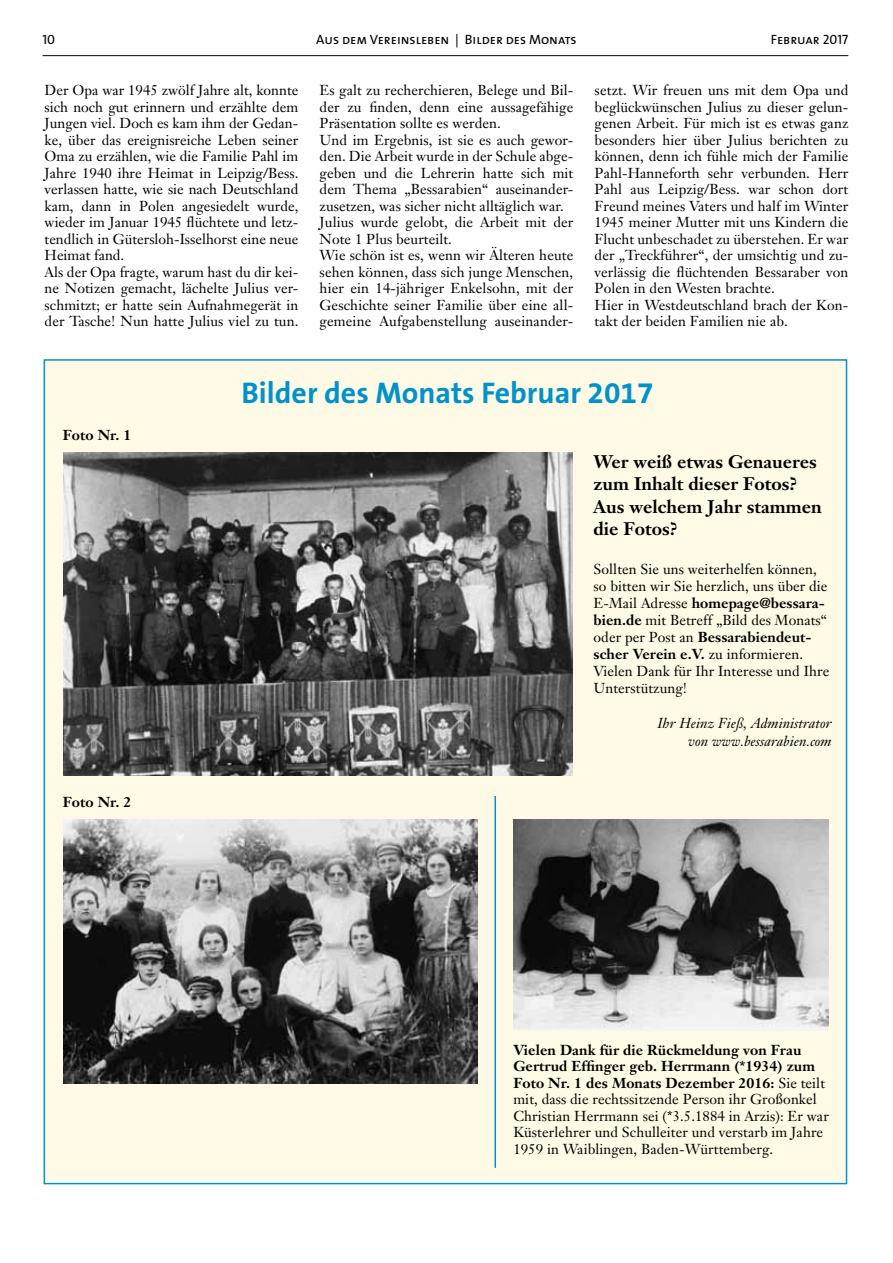
<style>
.page{position:relative;width:893px;height:1263px;background:#fff}
.page>*{position:absolute;margin:0;border:0;box-sizing:border-box;transform-origin:0 0}
.t1{font:700 30px "The Sans B7";color:#0092ca}
.t2{font:700 18px/22.5px "Janson Text";color:#000}
.t3{font:14.25px/16.5px "Janson Text";letter-spacing:.005em;color:#000}
.t4{font:italic 14.25px/18px "Janson Text";letter-spacing:.005em;color:#000;text-align:right}
.t5{font:700 14.25px "Janson Text";letter-spacing:.005em;color:#000}
.t6{font:13.5px "The Sans Caps";color:#000}
.s1{font-weight:700}
</style>
<div class="page">
<hr style="left:43px;top:55px;width:805px;height:1px;background:#000">
<div style="left:44px;top:360px;width:802px;height:823px;background:#fffae5"></div>
<img style="left:64px;top:452px;width:508px;height:324px">
<img style="left:64px;top:820px;width:413px;height:264px">
<img style="left:513px;top:820px;width:315px;height:211px">
<hr style="left:494px;top:796px;width:2px;height:372px;background:#0092ca">
<p class="t6" style="left:43px;top:28px;width:14px">10</p>
<p class="t6" style="left:316px;top:28px;width:262px">Aus dem Vereinsleben | Bilder des Monats</p>
<p class="t6" style="left:771px;top:28px;width:79px">Februar 2017</p>
<p class="t3" style="left:45px;top:82px;width:255px">Der Opa war 1945 zwölf Jahre alt, konnte sich noch gut erinnern und erzählte dem Jungen viel. Doch es kam ihm der Gedan&shy;ke, über das ereignisreiche Leben seiner Oma zu erzählen, wie die Familie Pahl im Jahre 1940 ihre Heimat in Leipzig/Bess. verlassen hatte, wie sie nach Deutschland kam, dann in Polen angesiedelt wurde, wieder im Januar 1945 flüchtete und letz&shy;tendlich in Gütersloh-Isselhorst eine neue Heimat fand.<br>Als der Opa fragte, warum hast du dir kei&shy;ne Notizen gemacht, lächelte Julius ver&shy;schmitzt; er hatte sein Aufnahmegerät in der Tasche! Nun hatte Julius viel zu tun.</p>
<p class="t3" style="left:320px;top:82px;width:255px">Es galt zu recherchieren, Belege und Bil&shy;der zu finden, denn eine aussagefähige Präsentation sollte es werden.<br>Und im Ergebnis, ist sie es auch gewor&shy;den. Die Arbeit wurde in der Schule abge&shy;geben und die Lehrerin hatte sich mit dem Thema „Bessarabien“ auseinander&shy;zusetzen, was sicher nicht alltäglich war.<br>Julius wurde gelobt, die Arbeit mit der Note 1 Plus beurteilt.<br>Wie schön ist es, wenn wir Älteren heute sehen können, dass sich junge Menschen, hier ein 14-jähriger Enkelsohn, mit der Geschichte seiner Familie über eine all&shy;gemeine Aufgabenstellung auseinander-</p>
<p class="t3" style="left:595px;top:82px;width:255px">setzt. Wir freuen uns mit dem Opa und beglückwünschen Julius zu dieser gelun&shy;genen Arbeit. Für mich ist es etwas ganz besonders hier über Julius berichten zu können, denn ich fühle mich der Familie Pahl-Hanneforth sehr verbunden. Herr Pahl aus Leipzig/Bess. war schon dort Freund meines Vaters und half im Winter 1945 meiner Mutter mit uns Kindern die Flucht unbeschadet zu überstehen. Er war der „Treckführer“, der umsichtig und zu&shy;verlässig die flüchtenden Bessaraber von Polen in den Westen brachte.<br>Hier in Westdeutschland brach der Kon&shy;takt der beiden Familien nie ab.</p>
<p class="t5" style="left:63px;top:426px;width:70px">Foto Nr. 1</p>
<p class="t5" style="left:63px;top:793px;width:70px">Foto Nr. 2</p>
<h1 class="t1" style="left:242px;top:377px;width:414px">Bilder des Monats Februar 2017</h1>
<p class="t2" style="left:594px;top:450px;width:230px">Wer weiß etwas Genaueres zum Inhalt dieser Fotos?<br>Aus welchem Jahr stammen die Fotos?</p>
<p class="t3" style="left:594px;top:560px;width:237px;line-height:17.1px">Sollten Sie uns weiterhelfen können, so bitten wir Sie herzlich, uns über die E-Mail Adresse <span class="s1">homepage@bessara&shy;bien.de</span> mit Betreff „Bild des Monats“ oder per Post an <span class="s1">Bessarabiendeut&shy;scher Verein e.V.</span> zu informieren.<br>Vielen Dank für Ihr Interesse und Ihre Unterstützung!</p>
<p class="t4" style="left:658px;top:715px;width:176px">Ihr Heinz Fieß, Administrator von www.bessarabien.com</p>
<p class="t3" style="left:513px;top:1041px;width:317px"><span class="s1">Vielen Dank für die Rückmeldung von Frau Gertrud Effinger geb. Herrmann (*1934) zum Foto Nr. 1 des Monats Dezember 2016:</span> Sie teilt mit, dass die rechtssitzende Person ihr Großonkel Christian Herrmann sei (*3.5.1884 in Arzis): Er war Küsterlehrer und Schulleiter und verstarb im Jahre 1959 in Waiblingen, Baden-Württemberg.</p>
</div>
